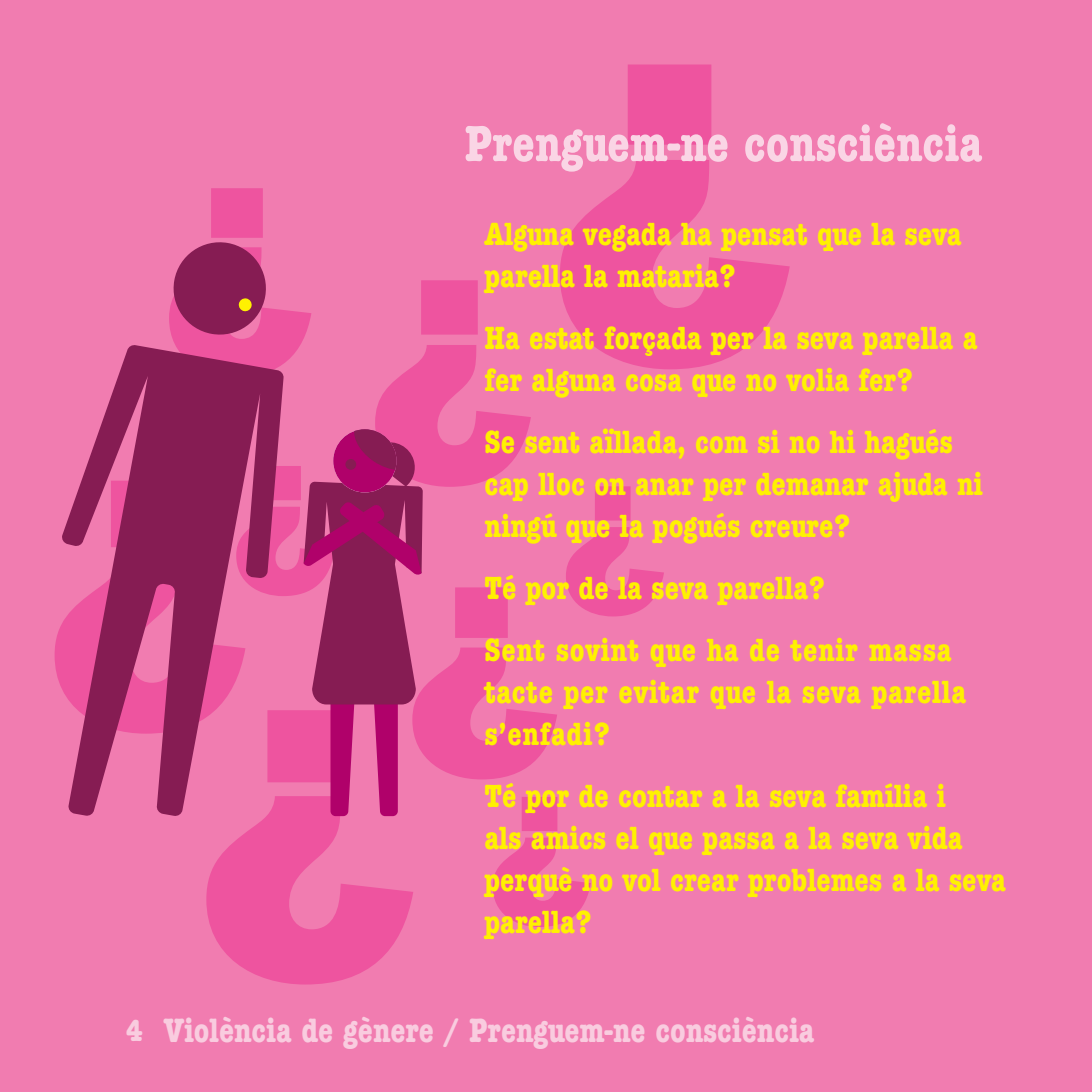
<style>
.page{position:relative;width:1092px;height:1092px;background:#fff}
.page>*{position:absolute;margin:0;border:0;box-sizing:border-box;transform-origin:0 0}
.t1{font:52.5px "CA Typewriter Bld";color:#fad5e5}
.t2{font:35px "CA Typewriter Bld";color:#f9ccdf}
.t3{font:33.25px/42px "CA Typewriter Bld";color:#fff101}
.t4{font:33.25px/42px "CA Typewriter Bld";letter-spacing:.02em;color:#fff101}
.t5{font:31.5px "CA Typewriter Bld";color:#f9ccdf}
</style>
<div class="page">
<div style="left:0;top:0;width:1091px;height:1091px;background:#f17cb0"></div>
<svg style="left:621px;top:64px;width:168px;height:305px"></svg>
<svg style="left:210px;top:926px;width:193px;height:58px;fill:#ee549f"></svg>
<svg style="left:55px;top:626px;width:6px;height:61px"></svg>
<svg style="left:61px;top:345px;width:108px;height:471px"></svg>
<svg style="left:169px;top:188px;width:495px;height:738px"></svg>
<div style="left:345px;top:459px;width:11px;height:11px;background:#861c53;border-radius:50%"></div>
<p class="t1" style="left:464px;top:108px;width:519px">Prenguem-ne consciència</p>
<p class="t3" style="left:484px;top:216px;width:479px">Alguna vegada ha pensat que la seva parella la mataria?</p>
<p class="t3" style="left:484px;top:320px;width:494px">Ha estat forçada per la seva parella a fer alguna cosa que no volia fer?</p>
<p class="t3" style="left:484px;top:423px;width:500px">Se sent aïllada, com si no hi hagués cap lloc on anar per demanar ajuda ni ningú que la pogués creure?</p>
<p class="t3" style="left:484px;top:569px;width:342px">Té por de la seva parella?</p>
<p class="t4" style="left:484px;top:631px;width:483px">Sent sovint que ha de tenir massa tacte per evitar que la seva parella s’enfadi?</p>
<p class="t3" style="left:484px;top:777px;width:523px">Té por de contar a la seva família i<br>als amics el que passa a la seva vida perquè no vol crear problemes a la seva parella?</p>
<p class="t5" style="left:126px;top:1009px;width:19px">4</p>
<p class="t2" style="left:164px;top:1006px;width:652px">Violència de gènere / Prenguem-ne consciència</p>
</div>
